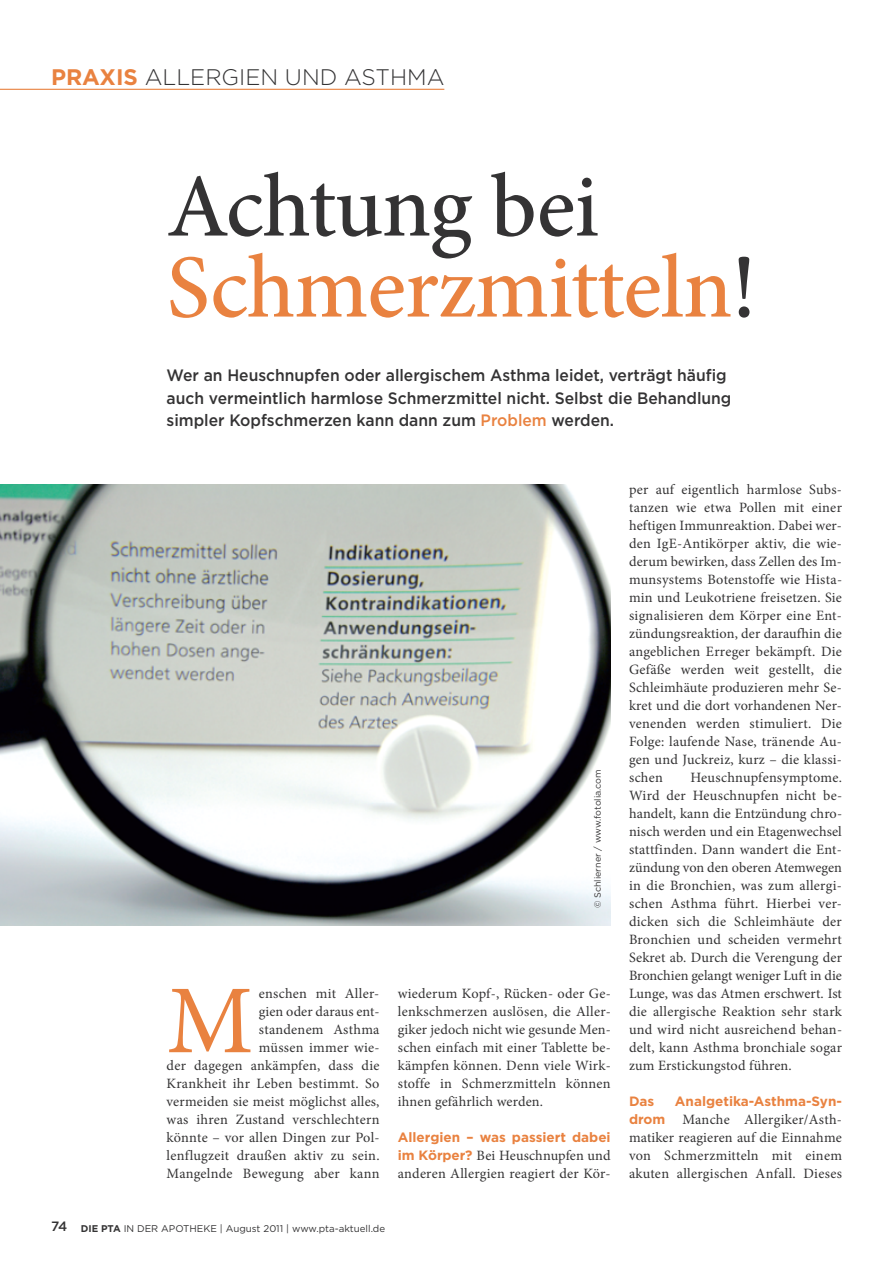
<style>
.page{position:relative;width:893px;height:1263px;background:#fff}
.page>*{position:absolute;margin:0;border:0;box-sizing:border-box;transform-origin:0 0}
.t1{font:97.35px "Minion Pro";color:#e98240}
.t2{font:500 90px/81px "Minion Pro";letter-spacing:-.01em;color:#e98240}
.t3{font:300 22.5px "Gotham";color:#343334}
.t4{font:500 16.5px/22.5px "Gotham";color:#343334;scale:.95 1}
.t5{font:14.25px/18px "Minion Pro";letter-spacing:.02em;color:#343334;text-align:justify}
.t6{font:700 13.5px "Gotham";color:#e98240}
.t7{font:500 13.5px "Gotham";color:#343334}
.t8{font:9.75px "Gotham";color:#343334}
.t9{font:9px "Gotham";color:#343334}
.s1{font-weight:700;color:#e98240}
.s2{color:#343334}
.s3{color:#e98240}
.s4{font-family:"Gotham";font-weight:700;font-size:13.5px;color:#e98240}
.s5{font-weight:700}
</style>
<div class="page">
<hr style="left:0;top:89px;width:444px;height:1px;background:#e98240">
<img style="left:0;top:485px;width:611px;height:441px">
<h3 class="t3" style="left:51px;top:68px;width:395px"><span class="s1">PRAXIS</span> ALLERGIEN UND ASTHMA</h3>
<h2 class="t2" style="left:167px;top:164px;width:591px"><span class="s2">Achtung bei<br></span>Schmerzmitteln<span class="s2">!</span></h2>
<p class="t4" style="left:167px;top:365px;width:596px">Wer an Heuschnupfen oder allergischem Asthma leidet, verträgt häufig auch vermeintlich harmlose Schmerzmittel nicht. Selbst die Behandlung simpler Kopfschmerzen kann dann zum <span class="s3">Problem</span> werden.</p>
<p class="t9" style="left:594px;top:908px;width:140px;rotate:-90deg">© Schlierner / www.fotolia.com</p>
<p class="t5" style="left:167px;top:986px;width:215px;text-align:right">enschen mit Aller-<br>gien oder daraus ent-<br>standenem Asthma<br>müssen immer wie-<br>der dagegen ankämpfen, dass die<br>Krankheit ihr Leben bestimmt. So vermeiden sie meist möglichst alles, was ihren Zustand verschlechtern könnte – vor allen Dingen zur Pol&shy;lenflugzeit draußen aktiv zu sein.<br>Mangelnde Bewegung aber kann</p>
<p class="t5" style="left:398px;top:986px;width:215px">wiederum Kopf-, Rücken- oder Ge&shy;lenkschmerzen auslösen, die Aller&shy;giker jedoch nicht wie gesunde Men&shy;schen einfach mit einer Tablette be&shy;kämpfen können. Denn viele Wirk&shy;stoffe in Schmerzmitteln können ihnen gefährlich werden.</p>
<h1 class="t1" style="left:167px;top:983px;width:88px">M</h1>
<p class="t6" style="left:398px;top:1132px;width:214px">Allergien – was passiert dabei</p>
<p class="t5" style="left:398px;top:1148px;width:214px"><span class="s4">im Körper?</span> Bei Heuschnupfen und anderen Allergien reagiert der Kör-</p>
<p class="t7" style="left:51px;top:1221px;width:18px">74</p>
<p class="t8" style="left:81px;top:1225px;width:306px"><span class="s5">DIE PTA</span> IN DER APOTHEKE | August 2011 | www.pta-aktuell.de</p>
<p class="t5" style="left:629px;top:482px;width:215px">per auf eigentlich harmlose Subs&shy;tanzen wie etwa Pollen mit einer heftigen Immunreaktion. Dabei wer&shy;den IgE-Antikörper aktiv, die wie&shy;derum bewirken, dass Zellen des Im&shy;munsystems Botenstoffe wie Hista&shy;min und Leukotriene freisetzen. Sie signalisieren dem Körper eine Ent&shy;zündungsreaktion, der daraufhin die angeblichen Erreger bekämpft. Die Gefäße werden weit gestellt, die Schleimhäute produzieren mehr Se&shy;kret und die dort vorhandenen Ner&shy;venenden werden stimuliert. Die Folge: laufende Nase, tränende Au&shy;gen und Juckreiz, kurz – die klassi&shy;schen</p>
<p class="t5" style="left:629px;top:770px;width:215px;text-indent:61px">Heuschnupfensymptome.<br>Wird der Heuschnupfen nicht be&shy;handelt, kann die Entzündung chro&shy;nisch werden und ein Etagenwechsel stattfinden. Dann wandert die Ent&shy;zündung von den oberen Atemwegen in die Bronchien, was zum allergi&shy;schen Asthma führt. Hierbei ver&shy;dicken sich die Schleimhäute der Bronchien und scheiden vermehrt Sekret ab. Durch die Verengung der Bronchien gelangt weniger Luft in die Lunge, was das Atmen erschwert. Ist die allergische Reaktion sehr stark und wird nicht ausreichend behan&shy;delt, kann Asthma bronchiale sogar zum Erstickungstod führen.</p>
<p class="t6" style="left:629px;top:1096px;width:27px">Das</p>
<p class="t6" style="left:675px;top:1096px;width:168px">Analgetika-Asthma-Syn-</p>
<p class="t5" style="left:629px;top:1112px;width:214px"><span class="s4">drom</span> Manche Allergiker/Asth&shy;matiker reagieren auf die Einnahme von Schmerzmitteln mit einem akuten allergischen Anfall. Dieses</p>
</div>
